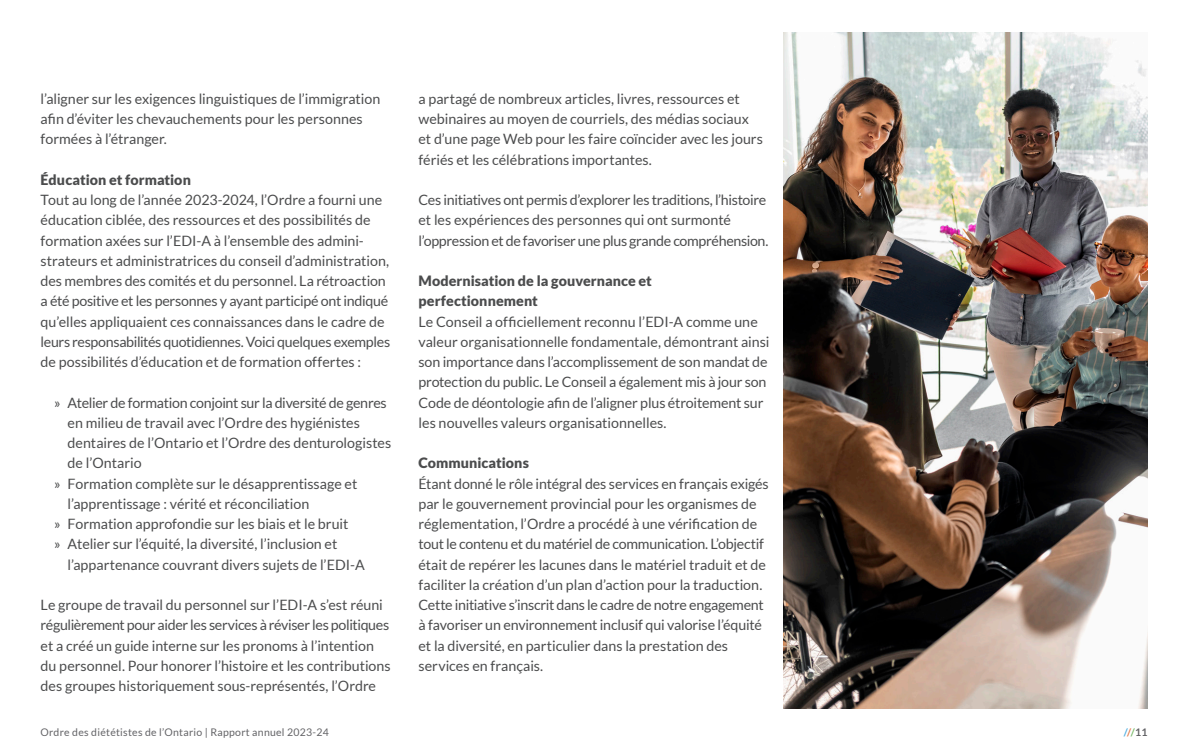
<style>
.page{position:relative;width:1188px;height:756px;background:#fff}
.page>*{position:absolute;margin:0;border:0;box-sizing:border-box;transform-origin:0 0}
.t1{font:14.25px/20.2px "Lato";letter-spacing:-.005em;color:#4b4c4d}
.t2{font:900 14.25px/20.2px "Lato";letter-spacing:.005em;color:#4b4c4d}
.t3{font:10.5px "Lato";letter-spacing:.025em;color:#636366}
.t4{font:700 10.5px "Lato";color:#636366}
.s1{color:#4dade1}
.s2{color:#e47a49}
.s3{color:#77b968}
</style>
<div class="page">
<img style="left:783px;top:32px;width:365px;height:677px">
<p class="t1" style="left:41px;top:89px;width:341px">l’aligner sur les exigences linguistiques de l’immigration afin d’éviter les chevauchements pour les personnes formées à l’étranger.</p>
<p class="t2" style="left:41px;top:169px;width:152px">Éducation et formation</p>
<p class="t1" style="left:41px;top:190px;width:351px">Tout au long de l’année 2023-2024, l’Ordre a fourni une éducation ciblée, des ressources et des possibilités de formation axées sur l’EDI-A à l’ensemble des admini&shy;strateurs et administratrices du conseil d’administration, des membres des comités et du personnel. La rétroaction a été positive et les personnes y ayant participé ont indiqué qu’elles appliquaient ces connaissances dans le cadre de leurs responsabilités quotidiennes. Voici quelques exemples de possibilités d’éducation et de formation offertes :</p>
<p class="t1" style="left:68px;top:392px;width:325px;text-indent:-14px">» Atelier de formation conjoint sur la diversité de genres en milieu de travail avec l’Ordre des hygiénistes dentaires de l’Ontario et l’Ordre des denturologistes de l’Ontario</p>
<p class="t1" style="left:68px;top:473px;width:291px;text-indent:-14px">» Formation complète sur le désapprentissage et l’apprentissage : vérité et réconciliation</p>
<p class="t1" style="left:54px;top:514px;width:296px">» Formation approfondie sur les biais et le bruit</p>
<p class="t1" style="left:68px;top:534px;width:299px;text-indent:-14px">» Atelier sur l’équité, la diversité, l’inclusion et l’appartenance couvrant divers sujets de l’EDI-A</p>
<p class="t1" style="left:41px;top:595px;width:352px">Le groupe de travail du personnel sur l’EDI-A s’est réuni régulièrement pour aider les services à réviser les politiques et a créé un guide interne sur les pronoms à l’intention du personnel. Pour honorer l’histoire et les contributions des groupes historiquement sous-représentés, l’Ordre</p>
<p class="t1" style="left:418px;top:89px;width:346px">a partagé de nombreux articles, livres, ressources et webinaires au moyen de courriels, des médias sociaux et d’une page Web pour les faire coïncider avec les jours fériés et les célébrations importantes.</p>
<p class="t1" style="left:418px;top:190px;width:351px">Ces initiatives ont permis d’explorer les traditions, l’histoire et les expériences des personnes qui ont surmonté l’oppression et de favoriser une plus grande compréhension.</p>
<p class="t2" style="left:418px;top:271px;width:235px">Modernisation de la gouvernance et perfectionnement</p>
<p class="t1" style="left:418px;top:311px;width:353px">Le Conseil a officiellement reconnu l’EDI-A comme une valeur organisationnelle fondamentale, démontrant ainsi son importance dans l’accomplissement de son mandat de protection du public. Le Conseil a également mis à jour son Code de déontologie afin de l’aligner plus étroitement sur les nouvelles valeurs organisationnelles.</p>
<p class="t2" style="left:418px;top:453px;width:112px">Communications</p>
<p class="t1" style="left:418px;top:473px;width:352px">Étant donné le rôle intégral des services en français exigés par le gouvernement provincial pour les organismes de réglementation, l’Ordre a procédé à une vérification de tout le contenu et du matériel de communication. L’objectif était de repérer les lacunes dans le matériel traduit et de faciliter la création d’un plan d’action pour la traduction.<br>Cette initiative s’inscrit dans le cadre de notre engagement à favoriser un environnement inclusif qui valorise l’équité et la diversité, en particulier dans la prestation des services en français.</p>
<p class="t3" style="left:40px;top:726px;width:290px">Ordre des diététistes de l’Ontario | Rapport annuel 2023-24</p>
<p class="t4" style="left:1124px;top:726px;width:25px"><span class="s1">/</span><span class="s2">/</span><span class="s3">/</span>11</p>
</div>
